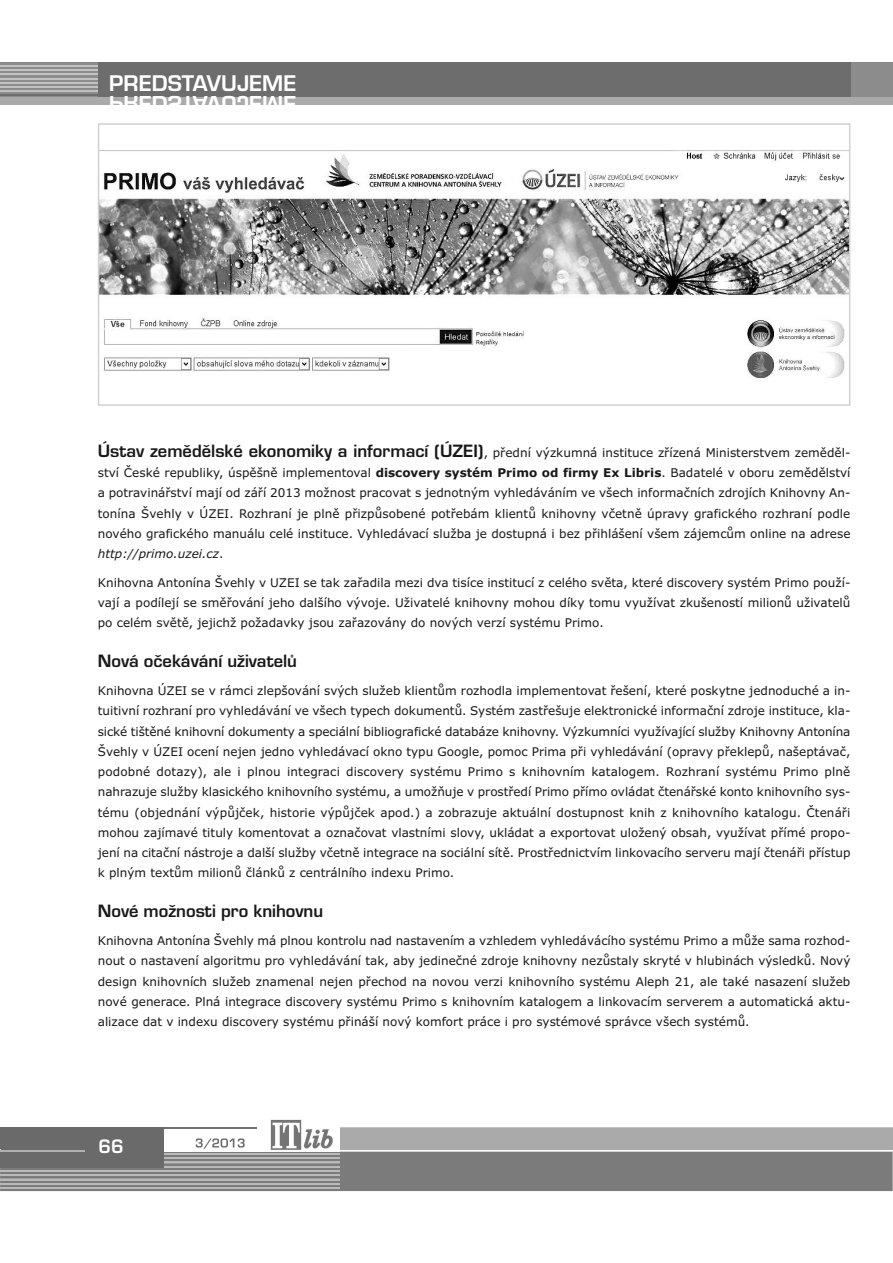
<style>
.page{position:relative;width:893px;height:1263px;background:#fff}
.page>*{position:absolute;margin:0;border:0;box-sizing:border-box;transform-origin:0 0}
.t1{font:21px "Euromode CE Bold";color:#fff}
.t2{font:18px "Euromode CE Bold";color:#fff}
.t3{font:16.5px "Euromode CE Bold";color:#191919}
.t4{font:12px/20.2px "Verdana";color:#191919;text-align:justify}
.s1{font-family:"Euromode CE Bold";font-size:16.5px}
.s2{font-weight:700}
.s3{font-style:italic}
</style>
<div class="page">
<div style="left:0;top:62px;width:893px;height:43px;background:#aaa"></div>
<div style="left:0;top:62px;width:893px;height:34px;background:#8c8c8c"></div>
<div style="left:98px;top:62px;width:752px;height:34px;background:#6d6d6d"></div>
<hr style="left:0;top:95px;width:98px;height:1px;background:#6d6d6d">
<hr style="left:0;top:91px;width:98px;height:1px;background:#c2c2c2">
<hr style="left:0;top:86px;width:98px;height:2px;background:#c2c2c2">
<hr style="left:0;top:82px;width:98px;height:2px;background:#c2c2c2">
<hr style="left:0;top:78px;width:98px;height:1px;background:#c2c2c2">
<hr style="left:0;top:74px;width:98px;height:1px;background:#c2c2c2">
<hr style="left:0;top:69px;width:98px;height:2px;background:#c2c2c2">
<hr style="left:0;top:65px;width:98px;height:2px;background:#c2c2c2">
<svg style="left:340px;top:1127px;width:553px;height:64px;background:#acacac"></svg>
<hr style="left:0;top:1150px;width:893px;height:1px;background:#fff">
<hr style="left:164px;top:1127px;width:93px;height:2px;background:#717171">
<img style="left:270px;top:1119px;width:62px;height:19px">
<svg style="left:0;top:1138px;width:892px;height:53px;background:#8e8e8e"></svg>
<hr style="left:0;top:1187px;width:340px;height:2px;background:#b9b9b9">
<hr style="left:0;top:1183px;width:340px;height:1px;background:#b9b9b9">
<hr style="left:0;top:1179px;width:340px;height:1px;background:#b9b9b9">
<hr style="left:0;top:1174px;width:340px;height:2px;background:#b9b9b9">
<hr style="left:0;top:1170px;width:340px;height:2px;background:#b9b9b9">
<hr style="left:0;top:1166px;width:340px;height:1px;background:#b9b9b9">
<hr style="left:0;top:1162px;width:340px;height:1px;background:#b9b9b9">
<hr style="left:0;top:1157px;width:340px;height:2px;background:#b9b9b9">
<hr style="left:0;top:1153px;width:340px;height:2px;background:#b9b9b9">
<div style="left:0;top:1127px;width:164px;height:41px;background:#6a6a6a"></div>
<hr style="left:0;top:1150px;width:84px;height:1px;background:#b0b0b0">
<img style="left:101px;top:150px;width:746px;height:229px">
<div style="left:98px;top:123px;width:752px;height:283px;border:2px solid #d1d1d1"></div>
<h1 class="t1" style="left:109px;top:73px;width:189px">PPRREEDDSSTTAAVVUUJJEEMMEE</h1>
<p class="t4" style="left:98px;top:442px;width:754px"><span class="s1">Ústav zemědělské ekonomiky a informací (ÚZEI)</span>, přední výzkumná instituce zřízená Ministerstvem zeměděl&shy;ství České republiky, úspěšně implementoval <span class="s2">discovery systém Primo od firmy Ex Libris</span>. Badatelé v oboru zemědělství a potravinářství mají od září 2013 možnost pracovat s jednotným vyhledáváním ve všech informačních zdrojích Knihovny An&shy;tonína Švehly v ÚZEI. Rozhraní je plně přizpůsobené potřebám klientů knihovny včetně úpravy grafického rozhraní podle nového grafického manuálu celé instituce. Vyhledávací služba je dostupná i bez přihlášení všem zájemcům online na adrese <span class="s3">http://primo.uzei.cz</span>.</p>
<p class="t4" style="left:98px;top:572px;width:754px">Knihovna Antonína Švehly v UZEI se tak zařadila mezi dva tisíce institucí z celého světa, které discovery systém Primo použí&shy;vají a podílejí se směřování jeho dalšího vývoje. Uživatelé knihovny mohou díky tomu využívat zkušeností milionů uživatelů po celém světě, jejichž požadavky jsou zařazovány do nových verzí systému Primo.</p>
<h3 class="t3" style="left:98px;top:651px;width:201px">Nová očekávání uživatelů</h3>
<p class="t4" style="left:98px;top:681px;width:754px">Knihovna ÚZEI se v rámci zlepšování svých služeb klientům rozhodla implementovat řešení, které poskytne jednoduché a in&shy;tuitivní rozhraní pro vyhledávání ve všech typech dokumentů. Systém zastřešuje elektronické informační zdroje instituce, kla&shy;sické tištěné knihovní dokumenty a speciální bibliografické databáze knihovny. Výzkumníci využívající služby Knihovny Antonína Švehly v ÚZEI ocení nejen jedno vyhledávací okno typu Google, pomoc Prima při vyhledávání (opravy překlepů, našeptávač, podobné dotazy), ale i plnou integraci discovery systému Primo s knihovním katalogem. Rozhraní systému Primo plně nahrazuje služby klasického knihovního systému, a umožňuje v prostředí Primo přímo ovládat čtenářské konto knihovního sys&shy;tému (objednání výpůjček, historie výpůjček apod.) a zobrazuje aktuální dostupnost knih z knihovního katalogu. Čtenáři mohou zajímavé tituly komentovat a označovat vlastními slovy, ukládat a exportovat uložený obsah, využívat přímé propo&shy;jení na citační nástroje a další služby včetně integrace na sociální sítě. Prostřednictvím linkovacího serveru mají čtenáři přístup k plným textům milionů článků z centrálního indexu Primo.</p>
<h3 class="t3" style="left:98px;top:901px;width:227px">Nové možnosti pro knihovnu</h3>
<p class="t4" style="left:98px;top:931px;width:754px">Knihovna Antonína Švehly má plnou kontrolu nad nastavením a vzhledem vyhledávácího systému Primo a může sama rozhod&shy;nout o nastavení algoritmu pro vyhledávání tak, aby jedinečné zdroje knihovny nezůstaly skryté v hlubinách výsledků. Nový design knihovních služeb znamenal nejen přechod na novou verzi knihovního systému Aleph 21, ale také nasazení služeb nové generace. Plná integrace discovery systému Primo s knihovním katalogem a linkovacím serverem a automatická aktu&shy;alizace dat v indexu discovery systému přináší nový komfort práce i pro systémové správce všech systémů.</p>
<h2 class="t2" style="left:98px;top:1135px;width:27px">66</h2>
</div>
